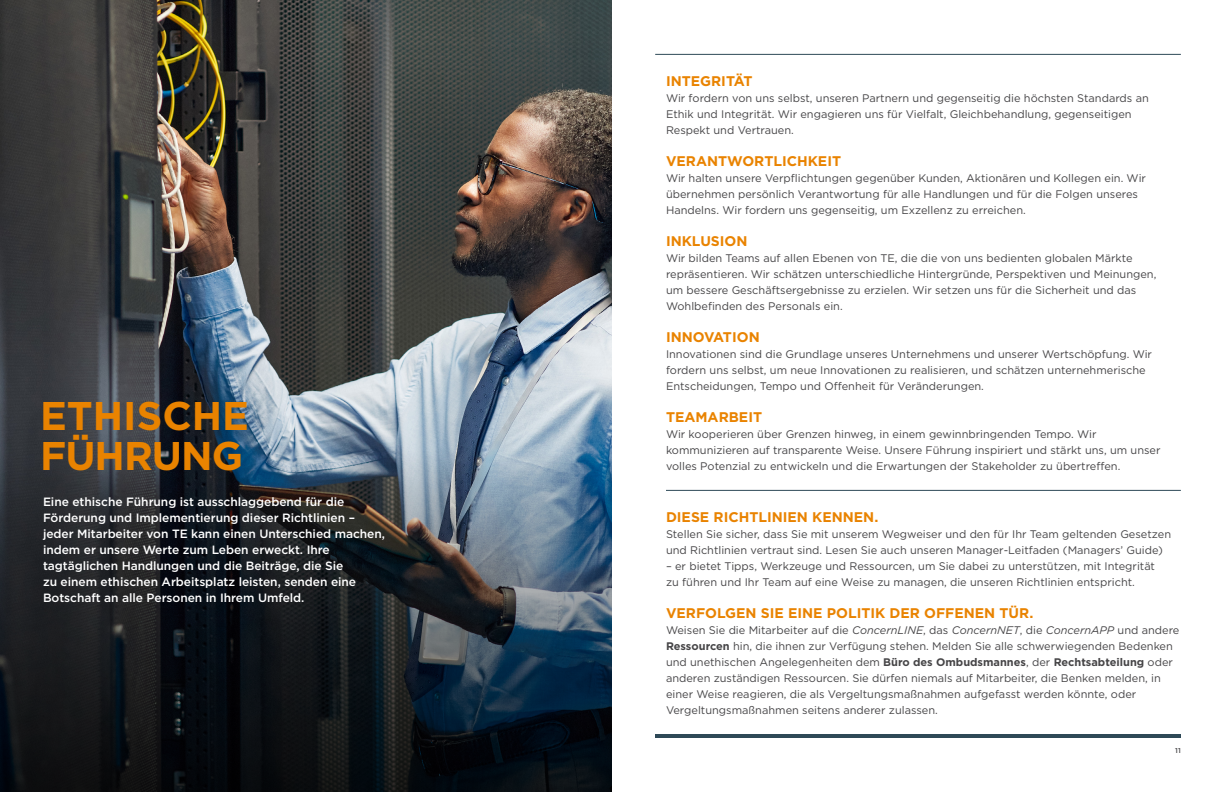
<style>
.page{position:relative;width:1224px;height:792px;background:#fff}
.page>*{position:absolute;margin:0;border:0;box-sizing:border-box;transform-origin:0 0}
.t1{font:700 40px/40px "Gotham";color:#e98300}
.t2{font:700 14px "Gotham";color:#e98300}
.t3{font:500 12px/16px "Gotham";letter-spacing:-.005em;color:#fff}
.t4{font:11px/16px "Gotham";color:#464547}
.t5{font:500 7px "Gotham";color:#464547}
.s1{font-style:italic}
.s2{font-weight:700}
</style>
<div class="page">
<hr style="left:655px;top:734px;width:526px;height:4px;background:#2e4957">
<hr style="left:655px;top:54px;width:526px;height:1px;background:#2e4957">
<img style="left:0;top:0;width:612px;height:288px">
<img style="left:0;top:288px;width:612px;height:504px">
<hr style="left:666px;top:490px;width:515px;height:1px;background:#2e4957">
<h1 class="t1" style="left:40px;top:396px;width:210px">ETHISCHE<br>FÜHRUNG</h1>
<p class="t3" style="left:43px;top:494px;width:343px">Eine ethische Führung ist ausschlaggebend für die Förderung und Implementierung dieser Richtlinien – jeder Mitarbeiter von TE kann einen Unterschied machen, indem er unsere Werte zum Leben erweckt. Ihre tagtäglichen Handlungen und die Beiträge, die Sie<br>zu einem ethischen Arbeitsplatz leisten, senden eine Botschaft an alle Personen in Ihrem Umfeld.</p>
<p class="t2" style="left:666px;top:72px;width:88px">INTEGRITÄT</p>
<p class="t4" style="left:666px;top:90px;width:484px">Wir fordern von uns selbst, unseren Partnern und gegenseitig die höchsten Standards an<br>Ethik und Integrität. Wir engagieren uns für Vielfalt, Gleichbehandlung, gegenseitigen<br>Respekt und Vertrauen.</p>
<p class="t2" style="left:666px;top:152px;width:177px">VERANTWORTLICHKEIT</p>
<p class="t4" style="left:666px;top:170px;width:482px">Wir halten unsere Verpflichtungen gegenüber Kunden, Aktionären und Kollegen ein. Wir übernehmen persönlich Verantwortung für alle Handlungen und für die Folgen unseres<br>Handelns. Wir fordern uns gegenseitig, um Exzellenz zu erreichen.</p>
<p class="t2" style="left:666px;top:232px;width:83px">INKLUSION</p>
<p class="t4" style="left:666px;top:250px;width:492px">Wir bilden Teams auf allen Ebenen von TE, die die von uns bedienten globalen Märkte repräsentieren. Wir schätzen unterschiedliche Hintergründe, Perspektiven und Meinungen, um bessere Geschäftsergebnisse zu erzielen. Wir setzen uns für die Sicherheit und das Wohlbefinden des Personals ein.</p>
<p class="t2" style="left:666px;top:328px;width:95px">INNOVATION</p>
<p class="t4" style="left:666px;top:346px;width:488px">Innovationen sind die Grundlage unseres Unternehmens und unserer Wertschöpfung. Wir fordern uns selbst, um neue Innovationen zu realisieren, und schätzen unternehmerische<br>Entscheidungen, Tempo und Offenheit für Veränderungen.</p>
<p class="t2" style="left:666px;top:408px;width:98px">TEAMARBEIT</p>
<p class="t4" style="left:666px;top:426px;width:496px">Wir kooperieren über Grenzen hinweg, in einem gewinnbringenden Tempo. Wir kommunizieren auf transparente Weise. Unsere Führung inspiriert und stärkt uns, um unser volles Potenzial zu entwickeln und die Erwartungen der Stakeholder zu übertreffen.</p>
<p class="t2" style="left:666px;top:508px;width:214px">DIESE RICHTLINIEN KENNEN.</p>
<p class="t4" style="left:666px;top:526px;width:507px">Stellen Sie sicher, dass Sie mit unserem Wegweiser und den für Ihr Team geltenden Gesetzen und Richtlinien vertraut sind. Lesen Sie auch unseren Manager-Leitfaden (Managers’ Guide)</p>
<p class="t4" style="left:666px;top:558px;width:491px">– er bietet Tipps, Werkzeuge und Ressourcen, um Sie dabei zu unterstützen, mit Integrität zu führen und Ihr Team auf eine Weise zu managen, die unseren Richtlinien entspricht.</p>
<p class="t2" style="left:666px;top:604px;width:369px">VERFOLGEN SIE EINE POLITIK DER OFFENEN TÜR.</p>
<p class="t4" style="left:666px;top:622px;width:515px">Weisen Sie die Mitarbeiter auf die <span class="s1">ConcernLINE</span>, das <span class="s1">ConcernNET</span>, die <span class="s1">ConcernAPP</span> und andere <span class="s2">Ressourcen</span> hin, die ihnen zur Verfügung stehen. Melden Sie alle schwerwiegenden Bedenken und unethischen Angelegenheiten dem <span class="s2">Büro des Ombudsmannes</span>, der <span class="s2">Rechtsabteilung</span> oder anderen zuständigen Ressourcen. Sie dürfen niemals auf Mitarbeiter, die Benken melden, in einer Weise reagieren, die als Vergeltungsmaßnahmen aufgefasst werden könnte, oder Vergeltungsmaßnahmen seitens anderer zulassen.</p>
<p class="t5" style="left:1175px;top:746px;width:7px">11</p>
</div>
